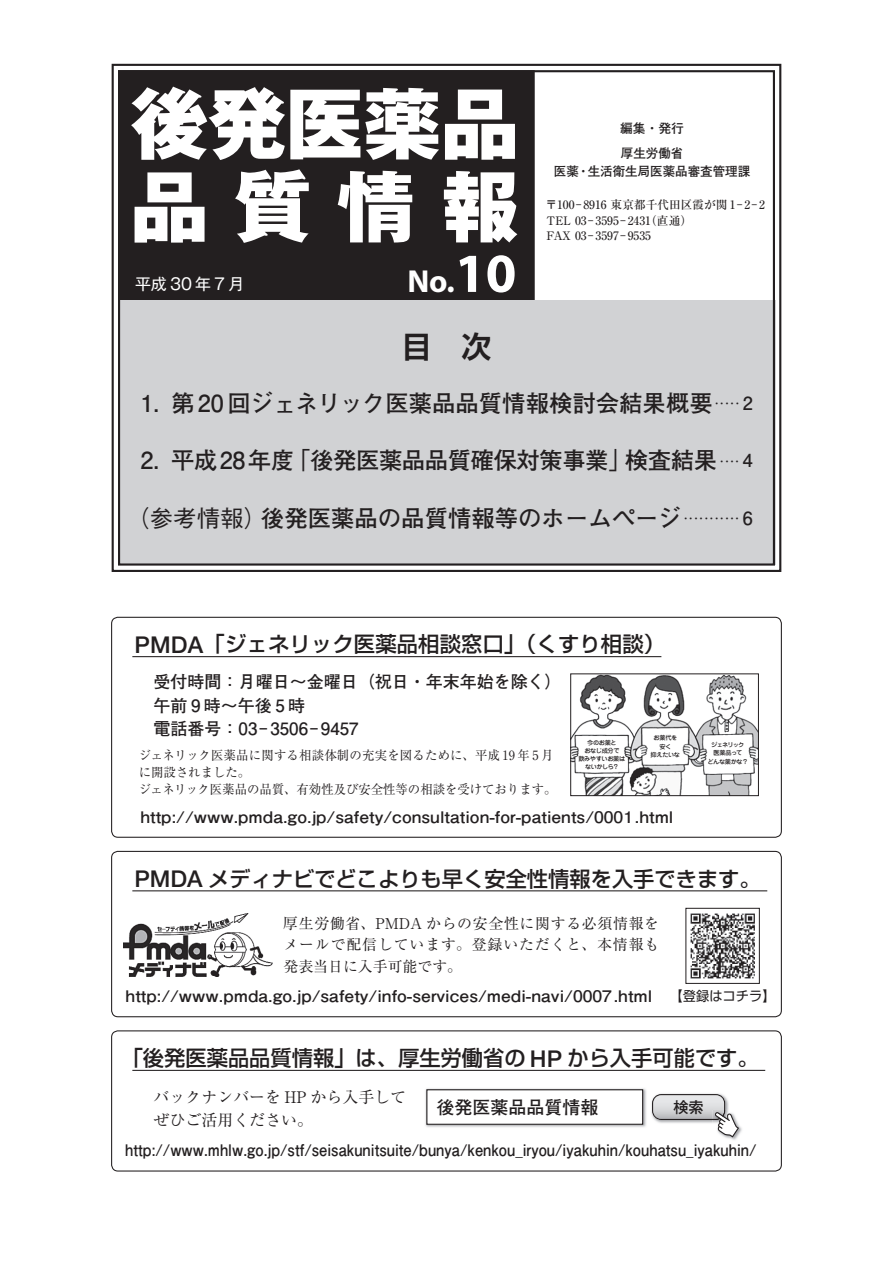
<style>
.page{position:relative;width:893px;height:1263px;background:#fff}
.page>*{position:absolute;margin:0;border:0;box-sizing:border-box;transform-origin:0 0}
.t1{font:800 77.55px/82.9px "Gothic MB101 Pro";color:#fff}
.t2{font:700 31.95px "Myriad";color:#fff}
.t3{font:700 29.7px "Shin Go Pro De";color:#231f20}
.t4{font:700 23.4px "Futo Go B101 Pro";color:#231f20}
.t5{font:700 23.4px "Futo Go B101 Pro";letter-spacing:-.02em;color:#231f20}
.t6{font:500 21.3px "Shin Go Pro";color:#231f20}
.t7{font:700 18px "Futo Go B101 Pro";color:#231f20}
.t8{font:700 16.95px/23.4px "Futo Go B101 Pro";color:#231f20}
.t9{font:700 15.9px "Futo Go B101 Pro";color:#231f20;scale:1.1 1}
.t10{font:700 15.9px "Futo Go B101 Pro";color:#231f20;scale:.93 1}
.t11{font:15.9px/22.4px "Ryumin Pro";color:#231f20}
.t12{font:15.9px "Gothic MB101 Pro";letter-spacing:.2em;color:#fff}
.t13{font:500 15.15px "Gothic MB101 Pro";color:#231f20}
.t14{font:14.85px/21.3px "Ryumin Pro";letter-spacing:.045em;color:#231f20;text-align:justify}
.t15{font:12.75px/17px "Ryumin Pro";color:#231f20}
.t16{font:700 12.75px/25.5px "Futo Go B101 Pro";color:#231f20}
.t17{font:500 11.7px/15.9px "Ryumin Pro";color:#231f20}
.t18{font:500 6.15px/8.1px "Jun 34 Pro";letter-spacing:-.06em;color:#231f20;text-align:center}
.t19{font:500 6.15px/8.7px "Jun 34 Pro";letter-spacing:-.085em;color:#231f20;text-align:center}
.s1{font-size:55.5px}
.s2{font-size:18px}
.s3{font-family:"Gothic BBB Pro";font-weight:500}
.s4{font-family:"Helvetica Neue";font-size:23.1px}
.s5{font-family:"Shin Go Pro";font-weight:400;font-size:13.35px}
</style>
<div class="page">
<div style="left:112px;top:64px;width:669px;height:508px;border:2px solid #231f20"></div>
<div style="left:119px;top:71px;width:415px;height:232px;background:#231f20"></div>
<div style="left:118px;top:300px;width:657px;height:264px;background:#d1d2d4"></div>
<div style="left:118px;top:70px;width:657px;height:496px;border:2px solid #231f20"></div>
<div style="left:111px;top:851px;width:671px;height:166px;border:1px solid #231f20;border-radius:6px"></div>
<hr style="left:132px;top:890px;width:635px;height:1px;background:#231f20">
<img style="left:124px;top:913px;width:149px;height:63px">
<img style="left:690px;top:913px;width:65px;height:66px">
<div style="left:685px;top:908px;width:75px;height:76px;border:1px solid #231f20"></div>
<div style="left:111px;top:1030px;width:671px;height:141px;border:1px solid #231f20;border-radius:6px"></div>
<hr style="left:132px;top:1070px;width:633px;height:1px;background:#231f20">
<img style="left:425px;top:1088px;width:221px;height:39px">
<div style="left:427px;top:1090px;width:216px;height:34px;background:#fff"></div>
<div style="left:426px;top:1089px;width:217px;height:36px;border:1px solid #231f20"></div>
<img style="left:725px;top:1125px;width:17px;height:15px">
<svg style="left:652px;top:1094px;width:87px;height:43px"></svg>
<img style="left:572px;top:675px;width:185px;height:119px">
<div style="left:570px;top:673px;width:189px;height:123px;border:1px solid #231f20"></div>
<hr style="left:132px;top:656px;width:529px;height:1px;background:#231f20">
<div style="left:111px;top:617px;width:671px;height:221px;border:1px solid #231f20;border-radius:6px"></div>
<h1 class="t1" style="left:131px;top:73px;width:389px">後発医薬品品質情報</h1>
<p class="t12" style="left:135px;top:271px;width:111px">平成30年7月</p>
<h2 class="t2" style="left:407px;top:265px;width:111px">No.<span class="s1">10</span></h2>
<p class="t16" style="left:620px;top:114px;width:65px">編集・発行厚生労働省</p>
<p class="t16" style="left:554px;top:157px;width:198px">医薬・生活衛生局医薬品審査管理課</p>
<p class="t17" style="left:545px;top:195px;width:221px">〒100-8916 東京都千代田区霞が関 1-2-2<br>TEL 03-3595-2431（直通）<br>FAX 03-3597-9535</p>
<h3 class="t3" style="left:402px;top:322px;width:91px">目　次</h3>
<h3 class="t4" style="left:141px;top:384px;width:614px">1．第 20回ジェネリック医薬品品質情報検討会結果概要<sup>.....</sup> <span class="s2">2</span></h3>
<h3 class="t5" style="left:141px;top:442px;width:614px">2．平成28年度「後発医薬品品質確保対策事業」検査結果 <sup>.</sup> <sup>.</sup> <sup>.</sup> <sup>.</sup> <span class="s2">4</span></h3>
<h3 class="t4" style="left:126px;top:499px;width:628px"><span class="s3">（参考情報）</span> 後発医薬品の品質情報等のホームページ<sup>...........</sup> <span class="s2">6</span></h3>
<h3 class="t6" style="left:134px;top:627px;width:532px"><span class="s4">PMDA</span>「ジェネリック医薬品相談窓口」（くすり相談）</h3>
<p class="t8" style="left:154px;top:668px;width:410px">受付時間：月曜日～金曜日（祝日・年末年始を除く）午前9時～午後5時<br>電話番号：03︲ 3506︲ 9457</p>
<p class="t15" style="left:139px;top:746px;width:419px">ジェネリック医薬品に関する相談体制の充実を図るために、平成 19 年 5 月に開設されました。<br>ジェネリック医薬品の品質、有効性及び安全性等の相談を受けております。</p>
<p class="t18" style="left:578px;top:738px;width:48px">今のお薬と<br>おなじ成分で<br>飲みやすいお薬はないかしら？</p>
<p class="t18" style="left:651px;top:733px;width:31px;line-height:8.7px">お薬代を安く<br>抑えたいな</p>
<p class="t19" style="left:707px;top:739px;width:42px">ジェネリック<br>医薬品って<br>どんな薬かな？</p>
<p class="t9" style="left:140px;top:804px;width:486px">http://www.pmda.go.jp/safety/consultation-for-patients/0001.html</p>
<h3 class="t6" style="left:134px;top:861px;width:628px"><span class="s4">PMDA</span> メディナビでどこよりも早く安全性情報を入手できます。</h3>
<p class="t14" style="left:283px;top:912px;width:378px">厚生労働省、PMDA からの安全性に関する必須情報をメールで配信しています。登録いただくと、本情報も発表当日に入手可能です。</p>
<p class="t9" style="left:126px;top:983px;width:593px">http://www.pmda.go.jp/safety/info-services/medi-navi/0007.html <span class="s5">【登録はコチラ】</span></p>
<h3 class="t6" style="left:122px;top:1040px;width:639px">「後発医薬品品質情報」は、厚生労働省の <span class="s4">HP</span> から入手可能です。</h3>
<p class="t11" style="left:154px;top:1085px;width:254px">バックナンバーを HP から入手してぜひご活用ください。</p>
<p class="t10" style="left:125px;top:1138px;width:680px">http://www.mhlw.go.jp/stf/seisakunitsuite/bunya/kenkou_iryou/iyakuhin/kouhatsu_iyakuhin/</p>
<p class="t7" style="left:436px;top:1093px;width:163px">後発医薬品品質情報</p>
<p class="t13" style="left:673px;top:1094px;width:32px">検索</p>
</div>
